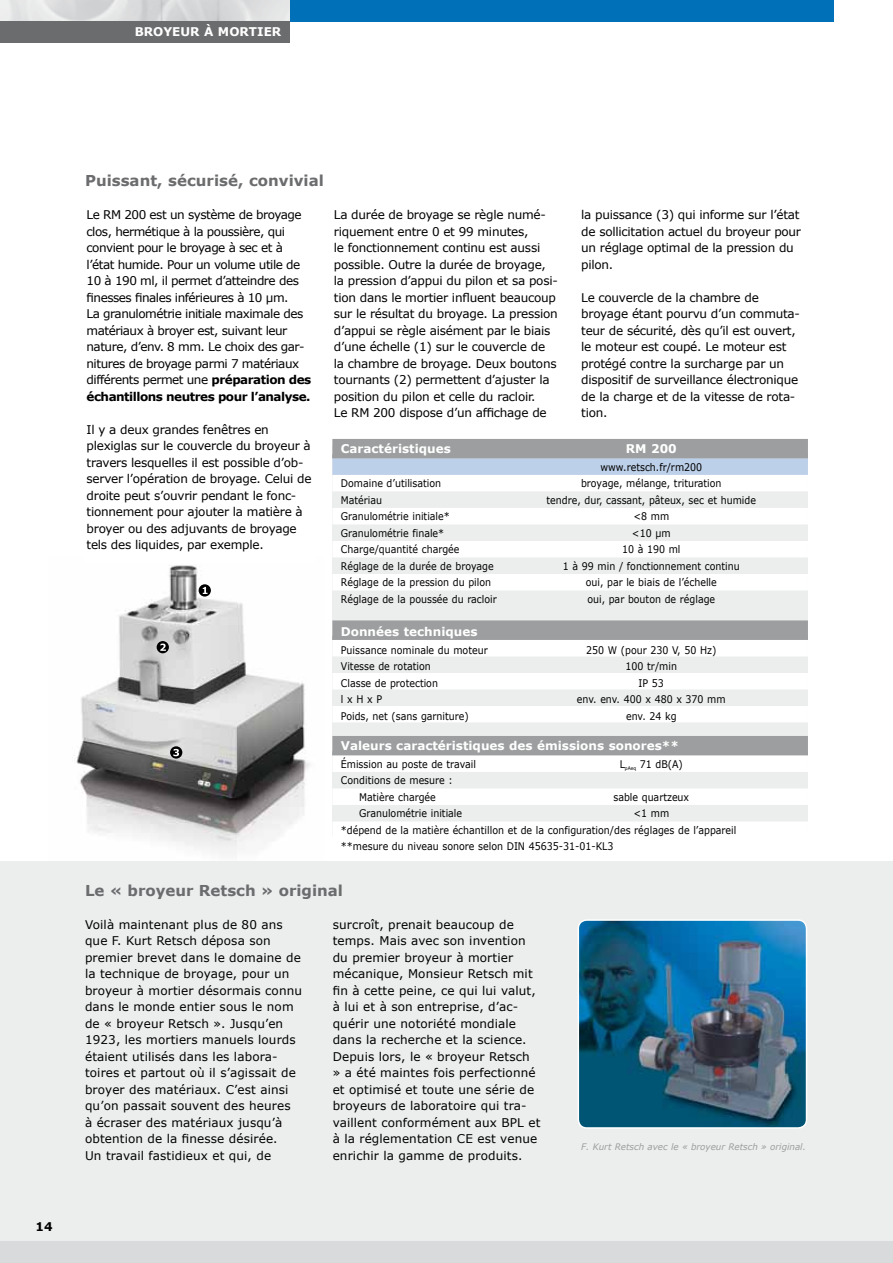
<style>
.page{position:relative;width:893px;height:1263px;background:#fff}
.page>*{position:absolute;margin:0;border:0;box-sizing:border-box;transform-origin:0 0}
.t1{font:700 15px "Verdana";color:#6b6c6e}
.t2{font:12px/16.5px "Verdana";letter-spacing:-.02em;color:#000}
.t3{font:12px/16.5px "Verdana";letter-spacing:.01em;color:#000}
.t4{font:12px/16.5px "Verdana";letter-spacing:-.04em;color:#000}
.t5{font:700 12px "Verdana";color:#fff}
.t6{font:700 12px "Verdana";color:#000}
.t7{font:10.5px/16.5px "Verdana";color:#000;text-align:center;scale:.9 1}
.t8{font:italic 9px "Verdana";color:#9c9e9f}
.s1{font-weight:700}
</style>
<div class="page">
<div style="left:0;top:862px;width:893px;height:401px;background:#eceded"></div>
<div style="left:289px;top:0;width:544px;height:21px;background:#0070b8"></div>
<img style="left:0;top:0;width:289px;height:21px">
<div style="left:0;top:21px;width:289px;height:22px;background:#6b6c6e"></div>
<div style="left:0;top:1242px;width:893px;height:21px;background:#d9dadb"></div>
<img style="left:72px;top:565px;width:238px;height:289px">
<div style="left:332px;top:445px;width:476px;height:390px;background:#eceded"></div>
<div style="left:332px;top:439px;width:476px;height:19px;background:#9c9e9f"></div>
<div style="left:332px;top:458px;width:476px;height:17px;background:#bdd0e9"></div>
<div style="left:332px;top:475px;width:476px;height:16px;background:#fff"></div>
<div style="left:332px;top:508px;width:476px;height:16px;background:#fff"></div>
<div style="left:332px;top:541px;width:476px;height:16px;background:#fff"></div>
<div style="left:332px;top:574px;width:476px;height:16px;background:#fff"></div>
<div style="left:332px;top:620px;width:476px;height:20px;background:#9c9e9f"></div>
<div style="left:332px;top:640px;width:476px;height:16px;background:#fff"></div>
<div style="left:332px;top:673px;width:476px;height:16px;background:#fff"></div>
<div style="left:332px;top:706px;width:476px;height:16px;background:#fff"></div>
<div style="left:332px;top:736px;width:476px;height:19px;background:#9c9e9f"></div>
<div style="left:332px;top:755px;width:476px;height:17px;background:#fff"></div>
<div style="left:332px;top:788px;width:476px;height:17px;background:#fff"></div>
<div style="left:332px;top:821px;width:476px;height:17px;background:#fff"></div>
<img style="left:578px;top:922px;width:226px;height:204px">
<div style="left:578px;top:919px;width:229px;height:210px;border:2px solid #fff;border-radius:9px"></div>
<svg style="left:199px;top:584px;width:12px;height:12px"></svg>
<svg style="left:203px;top:587px;width:4px;height:7px"></svg>
<div style="left:157px;top:641px;width:12px;height:12px;background:#000;border-radius:50%"></div>
<svg style="left:160px;top:643px;width:6px;height:8px"></svg>
<svg style="left:170px;top:746px;width:12px;height:12px"></svg>
<svg style="left:173px;top:749px;width:6px;height:7px"></svg>
<p class="t5" style="left:135px;top:24px;width:20px">BROYEUR</p>
<p class="t5" style="left:204px;top:24px;width:24px">À MORTIER</p>
<p class="t6" style="left:36px;top:1219px;width:19px">14</p>
<p class="t1" style="left:85px;top:171px;width:240px">Puissant, sécurisé, convivial</p>
<p class="t4" style="left:87px;top:206px;width:226px">Le RM 200 est un système de broyage clos, hermétique à la poussière, qui convient pour le broyage à sec et à l’état humide. Pour un volume utile de 10 à 190 ml, il permet d’atteindre des finesses finales inférieures à 10 μm.<br>La granulométrie initiale maximale des matériaux à broyer est, suivant leur nature, d’env. 8 mm. Le choix des gar&shy;nitures de broyage parmi 7 matériaux différents permet une <span class="s1">préparation des échantillons neutres pour l’analyse.</span></p>
<p class="t2" style="left:87px;top:420px;width:227px">Il y a deux grandes fenêtres en plexiglas sur le couvercle du broyeur à travers lesquelles il est possible d’ob&shy;server l’opération de broyage. Celui de droite peut s’ouvrir pendant le fonc&shy;tionnement pour ajouter la matière à broyer ou des adjuvants de broyage tels des liquides, par exemple.</p>
<p class="t2" style="left:334px;top:206px;width:225px">La durée de broyage se règle numé&shy;riquement entre 0 et 99 minutes,<br>le fonctionnement continu est aussi possible. Outre la durée de broyage, la pression d’appui du pilon et sa posi&shy;tion dans le mortier influent beaucoup sur le résultat du broyage. La pression d’appui se règle aisément par le biais d’une échelle (1) sur le couvercle de la chambre de broyage. Deux boutons tournants (2) permettent d’ajuster la position du pilon et celle du racloir.<br>Le RM 200 dispose d’un affichage de</p>
<p class="t2" style="left:581px;top:206px;width:221px">la puissance (3) qui informe sur l’état de sollicitation actuel du broyeur pour un réglage optimal de la pression du pilon.</p>
<p class="t2" style="left:581px;top:288px;width:220px">Le couvercle de la chambre de broyage étant pourvu d’un commuta&shy;teur de sécurité, dès qu’il est ouvert, le moteur est coupé. Le moteur est protégé contre la surcharge par un dispositif de surveillance électronique de la charge et de la vitesse de rota&shy;tion.</p>
<p class="t5" style="left:341px;top:441px;width:111px">Caractéristiques</p>
<p class="t5" style="left:626px;top:441px;width:8px">RM</p>
<p class="t5" style="left:651px;top:441px;width:27px">200</p>
<p class="t7" style="left:600px;top:458px;width:115px">www.retsch.fr/rm200</p>
<p class="t7" style="left:341px;top:475px;width:113px">Domaine d’utilisation</p>
<p class="t7" style="left:581px;top:475px;width:158px">broyage, mélange, trituration</p>
<p class="t7" style="left:341px;top:491px;width:47px">Matériau</p>
<p class="t7" style="left:546px;top:491px;width:234px">tendre, dur, cassant, pâteux, sec et humide</p>
<p class="t7" style="left:341px;top:508px;width:123px">Granulométrie initiale*</p>
<p class="t7" style="left:633px;top:508px;width:41px">&lt;8 mm</p>
<p class="t7" style="left:341px;top:524px;width:116px">Granulométrie finale*</p>
<p class="t7" style="left:632px;top:524px;width:44px">&lt;10 μm</p>
<p class="t7" style="left:341px;top:541px;width:133px">Charge/quantité chargée</p>
<p class="t7" style="left:622px;top:541px;width:66px">10 à 190 ml</p>
<p class="t7" style="left:341px;top:557px;width:171px">Réglage de la durée de broyage</p>
<p class="t7" style="left:563px;top:557px;width:198px">1 à 99 min / fonctionnement continu</p>
<p class="t7" style="left:341px;top:574px;width:168px">Réglage de la pression du pilon</p>
<p class="t7" style="left:586px;top:574px;width:147px">oui, par le biais de l’échelle</p>
<p class="t7" style="left:341px;top:590px;width:175px">Réglage de la poussée du racloir</p>
<p class="t7" style="left:587px;top:590px;width:144px">oui, par bouton de réglage</p>
<p class="t5" style="left:341px;top:624px;width:138px">Données techniques</p>
<p class="t7" style="left:341px;top:641px;width:165px">Puissance nominale du moteur</p>
<p class="t7" style="left:586px;top:641px;width:146px">250 W (pour 230 V, 50 Hz)</p>
<p class="t7" style="left:341px;top:658px;width:101px">Vitesse de rotation</p>
<p class="t7" style="left:626px;top:658px;width:59px">100 tr/min</p>
<p class="t7" style="left:341px;top:674px;width:109px">Classe de protection</p>
<p class="t7" style="left:639px;top:674px;width:30px">IP 53</p>
<p class="t7" style="left:341px;top:691px;width:47px">l x H x P</p>
<p class="t7" style="left:577px;top:691px;width:167px">env. env. 400 x 480 x 370 mm</p>
<p class="t7" style="left:341px;top:707px;width:144px">Poids, net (sans garniture)</p>
<p class="t7" style="left:626px;top:707px;width:58px">env. 24 kg</p>
<p class="t5" style="left:341px;top:738px;width:340px">Valeurs caractéristiques des émissions sonores**</p>
<p class="t7" style="left:341px;top:755px;width:152px">Émission au poste de travail</p>
<p class="t7" style="left:620px;top:755px;width:72px">L<sub>pAeq</sub> 71 dB(A)</p>
<p class="t7" style="left:341px;top:772px;width:126px">Conditions de mesure :<br>Matière chargée</p>
<p class="t7" style="left:613px;top:788px;width:86px">sable quartzeux</p>
<p class="t7" style="left:359px;top:805px;width:116px">Granulométrie initiale</p>
<p class="t7" style="left:341px;top:805px;width:441px;text-align:left;text-indent:293px">&lt;1 mm<br>*dépend de la matière échantillon et de la configuration/des réglages de l’appareil **mesure du niveau sonore selon DIN 45635-31-01-KL3</p>
<p class="t1" style="left:85px;top:881px;width:260px">Le « broyeur Retsch » original</p>
<p class="t3" style="left:333px;top:915px;width:209px">surcroît, prenait beaucoup de temps. Mais avec son invention du premier broyeur à mortier mécanique, Monsieur Retsch mit fin à cette peine, ce qui lui valut, à lui et à son entreprise, d’ac&shy;quérir une notoriété mondiale dans la recherche et la science.<br>Depuis lors, le « broyeur Retsch » a été maintes fois perfectionné et optimisé et toute une série de broyeurs de laboratoire qui tra&shy;vaillent conformément aux BPL et à la réglementation CE est venue enrichir la gamme de produits.</p>
<p class="t3" style="left:85px;top:915px;width:219px">Voilà maintenant plus de 80 ans que F. Kurt Retsch déposa son premier brevet dans le domaine de la technique de broyage, pour un broyeur à mortier désormais connu dans le monde entier sous le nom de « broyeur Retsch ». Jusqu’en<br>1923, les mortiers manuels lourds étaient utilisés dans les labora&shy;toires et partout où il s’agissait de broyer des matériaux. C’est ainsi qu’on passait souvent des heures<br>à écraser des matériaux jusqu’à obtention de la finesse désirée.<br>Un travail fastidieux et qui, de</p>
<p class="t8" style="left:581px;top:1141px;width:226px">F. Kurt Retsch avec le « broyeur Retsch » original.</p>
</div>
